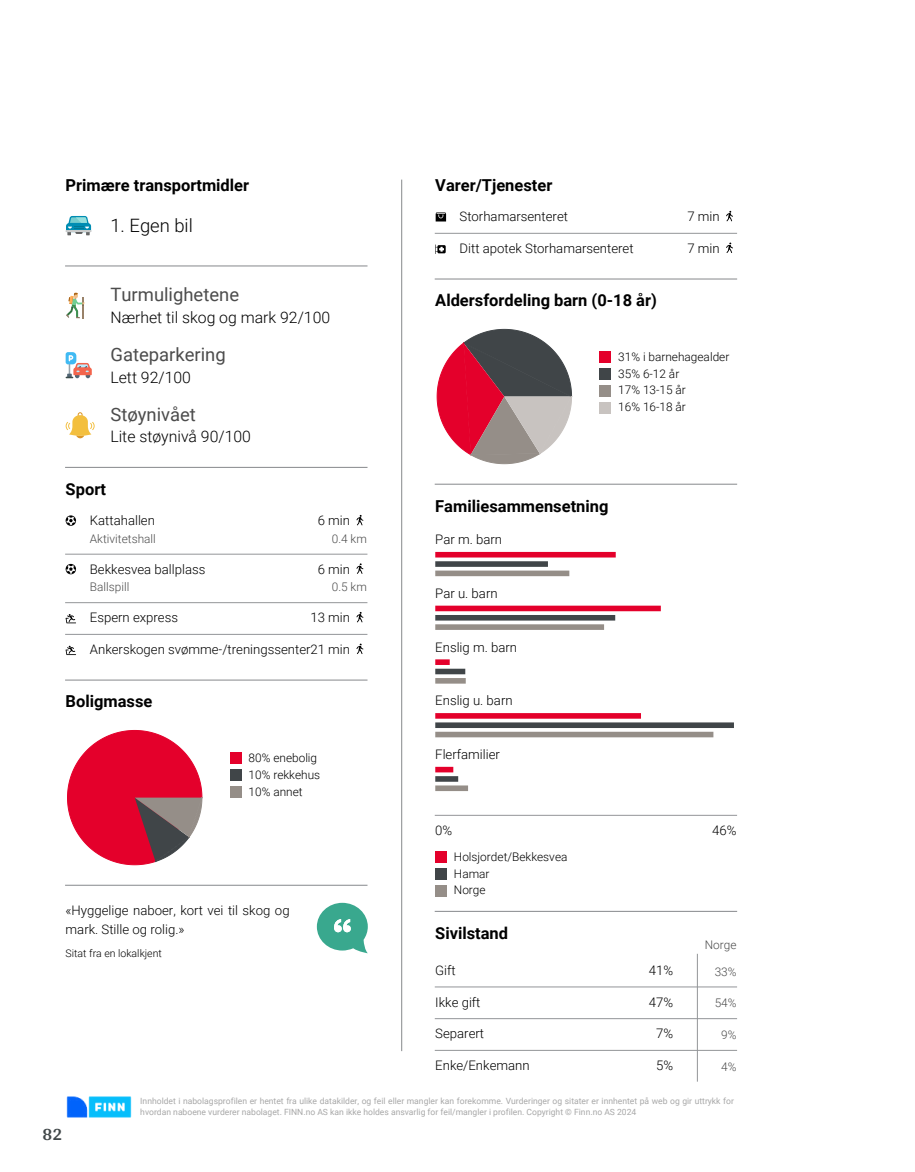
<style>
.page{position:relative;width:915px;height:1172px;background:#fff}
.page>*{position:absolute;margin:0;border:0;box-sizing:border-box;transform-origin:0 0}
.t1{font:18.45px "Roboto";color:#4c4c4c}
.t2{font:300 18.45px "Roboto";color:#000}
.t3{font:700 18px "Arya";color:#414749}
.t4{font:700 16.5px "Roboto";color:#000}
.t5{font:300 15.75px "Roboto";color:#000}
.t6{font:300 13.2px/18.6px "Roboto";color:#000}
.t7{font:300 11.85px/16.8px "Roboto";color:#000}
.t8{font:300 11.85px "Roboto";color:#4c4c4c}
.t9{font:300 10.5px "Roboto";color:#000}
.t10{font:8.55px/11.2px "Roboto";color:#a8a8a8}
</style>
<div class="page">
<hr style="left:401px;top:180px;width:1px;height:870px;background:#939598">
<hr style="left:66px;top:230px;width:26px;height:2px;background:#ccc">
<svg style="left:66px;top:216px;width:25px;height:19px"></svg>
<hr style="left:66px;top:265px;width:301px;height:1px;background:#939598">
<svg style="left:66px;top:293px;width:19px;height:26px"></svg>
<svg style="left:66px;top:352px;width:26px;height:26px"></svg>
<svg style="left:66px;top:412px;width:29px;height:26px"></svg>
<hr style="left:66px;top:467px;width:301px;height:1px;background:#939598">
<svg style="left:66px;top:515px;width:10px;height:11px"></svg>
<svg style="left:356px;top:515px;width:7px;height:10px"></svg>
<hr style="left:66px;top:554px;width:301px;height:1px;background:#939598">
<svg style="left:66px;top:564px;width:10px;height:10px"></svg>
<svg style="left:356px;top:563px;width:7px;height:11px"></svg>
<hr style="left:66px;top:602px;width:301px;height:1px;background:#939598">
<svg style="left:66px;top:614px;width:10px;height:9px"></svg>
<svg style="left:356px;top:612px;width:7px;height:10px"></svg>
<hr style="left:66px;top:634px;width:301px;height:1px;background:#939598">
<svg style="left:66px;top:646px;width:10px;height:9px"></svg>
<svg style="left:356px;top:644px;width:7px;height:10px"></svg>
<hr style="left:66px;top:679px;width:301px;height:2px;background:#939598">
<svg style="left:67px;top:730px;width:135px;height:135px"></svg>
<div style="left:230px;top:753px;width:11px;height:11px;background:#e4002b"></div>
<div style="left:230px;top:770px;width:11px;height:11px;background:#404548"></div>
<div style="left:230px;top:786px;width:11px;height:12px;background:#958e88"></div>
<hr style="left:66px;top:885px;width:301px;height:1px;background:#939598">
<svg style="left:317px;top:903px;width:50px;height:50px"></svg>
<svg style="left:435px;top:212px;width:11px;height:9px"></svg>
<svg style="left:726px;top:211px;width:6px;height:10px"></svg>
<hr style="left:435px;top:233px;width:301px;height:1px;background:#939598">
<svg style="left:435px;top:244px;width:10px;height:10px"></svg>
<svg style="left:726px;top:243px;width:6px;height:10px"></svg>
<hr style="left:435px;top:278px;width:301px;height:2px;background:#939598">
<svg style="left:436px;top:329px;width:136px;height:135px"></svg>
<div style="left:599px;top:352px;width:11px;height:11px;background:#e4002b"></div>
<div style="left:599px;top:369px;width:11px;height:11px;background:#404548"></div>
<div style="left:599px;top:385px;width:11px;height:11px;background:#958e88"></div>
<div style="left:599px;top:402px;width:11px;height:11px;background:#c8c3c0"></div>
<hr style="left:435px;top:484px;width:301px;height:1px;background:#939598">
<div style="left:435px;top:552px;width:180px;height:5px;background:#e4002b"></div>
<div style="left:435px;top:561px;width:112px;height:6px;background:#404548"></div>
<div style="left:435px;top:571px;width:134px;height:5px;background:#958e88"></div>
<div style="left:435px;top:606px;width:225px;height:5px;background:#e4002b"></div>
<div style="left:435px;top:615px;width:180px;height:5px;background:#404548"></div>
<div style="left:435px;top:624px;width:169px;height:6px;background:#958e88"></div>
<div style="left:435px;top:659px;width:14px;height:6px;background:#e4002b"></div>
<div style="left:435px;top:669px;width:30px;height:5px;background:#404548"></div>
<div style="left:435px;top:678px;width:30px;height:6px;background:#958e88"></div>
<div style="left:435px;top:713px;width:205px;height:6px;background:#e4002b"></div>
<div style="left:435px;top:722px;width:298px;height:6px;background:#404548"></div>
<div style="left:435px;top:732px;width:278px;height:5px;background:#958e88"></div>
<div style="left:435px;top:767px;width:18px;height:5px;background:#e4002b"></div>
<div style="left:435px;top:776px;width:23px;height:6px;background:#404548"></div>
<div style="left:435px;top:785px;width:33px;height:6px;background:#958e88"></div>
<hr style="left:435px;top:815px;width:301px;height:1px;background:#939598">
<div style="left:435px;top:852px;width:11px;height:11px;background:#e4002b"></div>
<div style="left:435px;top:868px;width:11px;height:12px;background:#404548"></div>
<div style="left:435px;top:885px;width:11px;height:11px;background:#958e88"></div>
<hr style="left:435px;top:911px;width:301px;height:1px;background:#939598">
<hr style="left:696px;top:954px;width:1px;height:127px;background:#939598">
<hr style="left:435px;top:987px;width:301px;height:1px;background:#939598">
<hr style="left:435px;top:1018px;width:301px;height:1px;background:#939598">
<hr style="left:435px;top:1050px;width:301px;height:1px;background:#939598">
<img style="left:66px;top:1096px;width:66px;height:22px">
<p class="t4" style="left:66px;top:173px;width:185px">Primære transportmidler</p>
<h1 class="t2" style="left:110px;top:213px;width:84px">1. Egen bil</h1>
<h1 class="t1" style="left:110px;top:282px;width:130px">Turmulighetene</h1>
<p class="t5" style="left:110px;top:306px;width:221px">Nærhet til skog og mark 92/100</p>
<h1 class="t1" style="left:110px;top:341px;width:117px">Gateparkering</h1>
<p class="t5" style="left:110px;top:366px;width:82px">Lett 92/100</p>
<h1 class="t1" style="left:110px;top:401px;width:87px">Støynivået</h1>
<p class="t5" style="left:110px;top:426px;width:142px">Lite støynivå 90/100</p>
<p class="t4" style="left:66px;top:477px;width:42px">Sport</p>
<p class="t6" style="left:90px;top:511px;width:67px">Kattahallen</p>
<p class="t6" style="left:318px;top:511px;width:34px">6 min</p>
<p class="t8" style="left:90px;top:530px;width:67px">Aktivitetshall</p>
<p class="t8" style="left:331px;top:530px;width:37px">0.4 km</p>
<p class="t6" style="left:90px;top:559px;width:117px">Bekkesvea ballplass</p>
<p class="t6" style="left:318px;top:559px;width:34px">6 min</p>
<p class="t8" style="left:90px;top:579px;width:41px">Ballspill</p>
<p class="t8" style="left:331px;top:579px;width:37px">0.5 km</p>
<p class="t6" style="left:90px;top:608px;width:90px">Espern express</p>
<p class="t6" style="left:310px;top:608px;width:41px">13 min</p>
<p class="t6" style="left:90px;top:640px;width:262px">Ankerskogen svømme-/treningssenter21 min</p>
<p class="t4" style="left:66px;top:690px;width:88px">Boligmasse</p>
<p class="t7" style="left:248px;top:749px;width:73px">80% enebolig<br>10% rekkehus<br>10% annet</p>
<p class="t4" style="left:435px;top:173px;width:119px">Varer/Tjenester</p>
<p class="t6" style="left:459px;top:207px;width:110px">Storhamarsenteret</p>
<p class="t6" style="left:687px;top:207px;width:34px">7 min</p>
<p class="t6" style="left:459px;top:239px;width:175px">Ditt apotek Storhamarsenteret</p>
<p class="t6" style="left:687px;top:239px;width:34px">7 min</p>
<p class="t4" style="left:435px;top:289px;width:223px">Aldersfordeling barn (0-18 år)</p>
<p class="t7" style="left:618px;top:348px;width:113px">31% i barnehagealder<br>35% 6-12 år<br>17% 13-15 år<br>16% 16-18 år</p>
<p class="t4" style="left:435px;top:494px;width:175px">Familiesammensetning</p>
<p class="t6" style="left:435px;top:530px;width:68px">Par m. barn</p>
<p class="t6" style="left:435px;top:583px;width:64px">Par u. barn</p>
<p class="t6" style="left:435px;top:637px;width:83px">Enslig m. barn</p>
<p class="t6" style="left:435px;top:691px;width:79px">Enslig u. barn</p>
<p class="t6" style="left:435px;top:744px;width:66px">Flerfamilier</p>
<p class="t6" style="left:435px;top:821px;width:19px">0%</p>
<p class="t6" style="left:712px;top:821px;width:26px">46%</p>
<p class="t7" style="left:454px;top:848px;width:115px">Holsjordet/Bekkesvea<br>Hamar<br>Norge</p>
<p class="t4" style="left:435px;top:921px;width:74px">Sivilstand</p>
<p class="t8" style="left:704px;top:937px;width:33px">Norge</p>
<p class="t6" style="left:435px;top:960px;width:22px">Gift</p>
<p class="t6" style="left:648px;top:960px;width:26px">41%</p>
<p class="t8" style="left:714px;top:963px;width:23px">33%</p>
<p class="t6" style="left:435px;top:992px;width:47px">Ikke gift</p>
<p class="t6" style="left:648px;top:992px;width:26px">47%</p>
<p class="t8" style="left:714px;top:995px;width:23px">54%</p>
<p class="t6" style="left:435px;top:1024px;width:50px">Separert</p>
<p class="t6" style="left:655px;top:1024px;width:19px">7%</p>
<p class="t8" style="left:721px;top:1026px;width:17px">9%</p>
<p class="t6" style="left:435px;top:1056px;width:96px">Enke/Enkemann</p>
<p class="t6" style="left:655px;top:1056px;width:19px">5%</p>
<p class="t8" style="left:721px;top:1058px;width:17px">4%</p>
<p class="t10" style="left:140px;top:1094px;width:595px">Innholdet i nabolagsprofilen er hentet fra ulike datakilder, og feil eller mangler kan forekomme. Vurderinger og sitater er innhentet på web og gir uttrykk for hvordan naboene vurderer nabolaget. FINN.no AS kan ikke holdes ansvarlig for feil/mangler i profilen. Copyright © Finn.no AS 2024</p>
<p class="t6" style="left:66px;top:901px;width:225px">«Hyggelige naboer, kort vei til skog og mark. Stille og rolig.»</p>
<p class="t9" style="left:66px;top:946px;width:98px">Sitat fra en lokalkjent</p>
<h2 class="t3" style="left:43px;top:1123px;width:21px">82</h2>
</div>
